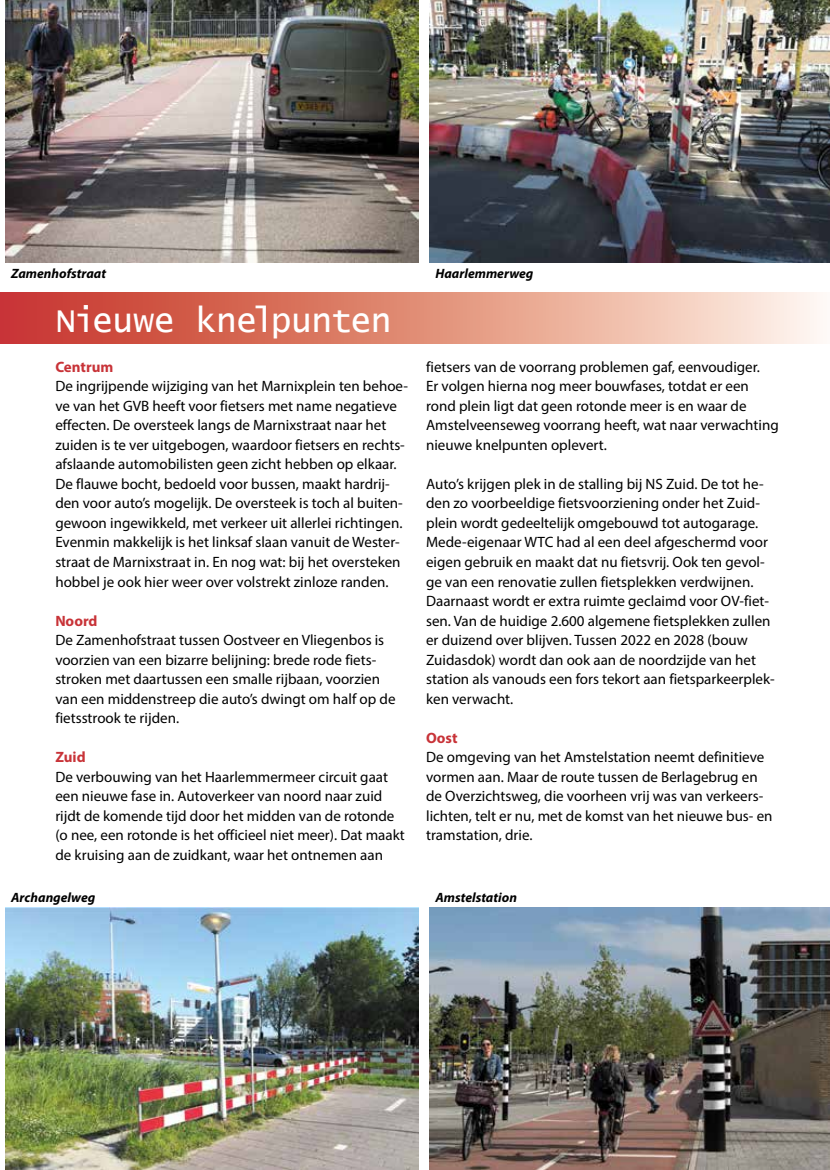
<style>
.page{position:relative;width:830px;height:1170px;background:#fff}
.page>*{position:absolute;margin:0;border:0;box-sizing:border-box;transform-origin:0 0}
.t1{font:34.5px "Lucida Console";letter-spacing:-.02em;color:#fff}
.t2{font:15px/19.5px "Myriad Pro";color:#000}
.t3{font:700 15px "Myriad Pro";color:#c83338}
.t4{font:italic 700 13.5px "Myriad Pro";color:#000}
</style>
<div class="page">
<img style="left:6px;top:0;width:412px;height:262px">
<img style="left:6px;top:907px;width:412px;height:262px">
<img style="left:429px;top:907px;width:400px;height:262px">
<svg style="left:433px;top:907px;width:84px;height:1px"></svg>
<img style="left:429px;top:0;width:400px;height:262px">
<svg style="left:0;top:292px;width:820px;height:51px;background:#e18e7d"></svg>
<p class="t4" style="left:11px;top:265px;width:96px">Zamenhofstraat</p>
<p class="t4" style="left:435px;top:265px;width:99px">Haarlemmerweg</p>
<h1 class="t1" style="left:55px;top:305px;width:337px">Nieuwe knelpunten</h1>
<p class="t3" style="left:55px;top:357px;width:60px">Centrum</p>
<p class="t2" style="left:55px;top:376px;width:354px">De ingrijpende wijziging van het Marnixplein ten behoe&shy;ve van het GVB heeft voor fietsers met name negatieve effecten. De oversteek langs de Marnixstraat naar het zuiden is te ver uitgebogen, waardoor fietsers en rechts&shy;afslaande automobilisten geen zicht hebben op elkaar.<br>De flauwe bocht, bedoeld voor bussen, maakt hardrij&shy;den voor auto’s mogelijk. De oversteek is toch al buiten&shy;gewoon ingewikkeld, met verkeer uit allerlei richtingen.<br>Evenmin makkelijk is het linksaf slaan vanuit de Wester&shy;straat de Marnixstraat in. En nog wat: bij het oversteken hobbel je ook hier weer over volstrekt zinloze randen.</p>
<p class="t3" style="left:55px;top:610px;width:44px">Noord</p>
<p class="t2" style="left:55px;top:630px;width:341px">De Zamenhofstraat tussen Oostveer en Vliegenbos is voorzien van een bizarre belijning: brede rode fiets&shy;stroken met daartussen een smalle rijbaan, voorzien van een middenstreep die auto’s dwingt om half op de fietsstrook te rijden.</p>
<p class="t3" style="left:55px;top:747px;width:32px">Zuid</p>
<p class="t2" style="left:55px;top:766px;width:351px">De verbouwing van het Haarlemmermeer circuit gaat een nieuwe fase in. Autoverkeer van noord naar zuid rijdt de komende tijd door het midden van de rotonde (o nee, een rotonde is het officieel niet meer). Dat maakt de kruising aan de zuidkant, waar het ontnemen aan</p>
<p class="t2" style="left:426px;top:357px;width:354px">fietsers van de voorrang problemen gaf, eenvoudiger.<br>Er volgen hierna nog meer bouwfases, totdat er een rond plein ligt dat geen rotonde meer is en waar de Amstelveenseweg voorrang heeft, wat naar verwachting nieuwe knelpunten oplevert.</p>
<p class="t2" style="left:426px;top:474px;width:350px">Auto’s krijgen plek in de stalling bij NS Zuid. De tot he&shy;den zo voorbeeldige fietsvoorziening onder het Zuid&shy;plein wordt gedeeltelijk omgebouwd tot autogarage.<br>Mede-eigenaar WTC had al een deel afgeschermd voor eigen gebruik en maakt dat nu fietsvrij. Ook ten gevol&shy;ge van een renovatie zullen fietsplekken verdwijnen.<br>Daarnaast wordt er extra ruimte geclaimd voor OV-fiet&shy;sen. Van de huidige 2.600 algemene fietsplekken zullen er duizend over blijven. Tussen 2022 en 2028 (bouw Zuidasdok) wordt dan ook aan de noordzijde van het station als vanouds een fors tekort aan fietsparkeerplek&shy;ken verwacht.</p>
<p class="t3" style="left:426px;top:727px;width:33px">Oost</p>
<p class="t2" style="left:426px;top:747px;width:348px">De omgeving van het Amstelstation neemt definitieve vormen aan. Maar de route tussen de Berlagebrug en de Overzichtsweg, die voorheen vrij was van verkeers&shy;lichten, telt er nu, met de komst van het nieuwe bus- en tramstation, drie.</p>
<p class="t4" style="left:11px;top:888px;width:86px">Archangelweg</p>
<p class="t4" style="left:435px;top:888px;width:83px">Amstelstation</p>
</div>
